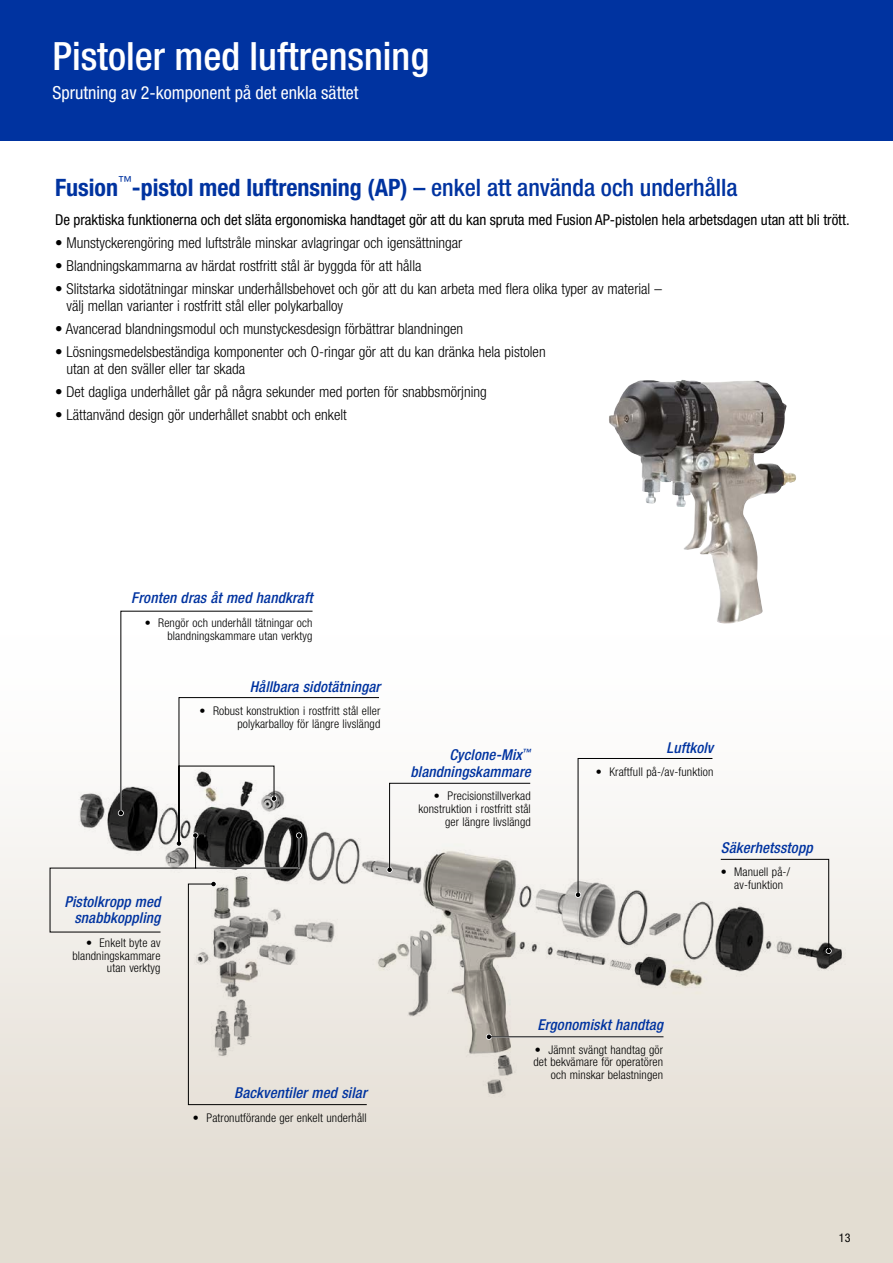
<style>
.page{position:relative;width:893px;height:1263px;background:#fff}
.page>*{position:absolute;margin:0;border:0;box-sizing:border-box;transform-origin:0 0}
.t1{font:500 condensed 39px "Helvetica Neue LT Std";color:#fff}
.t2{font:700 condensed 24px "Helvetica Neue LT Std";color:#0033a0}
.t3{font:condensed 18px "Helvetica Neue LT Std";color:#fff}
.t4{font:300 condensed 15px/16.5px "Helvetica Neue LT Std";color:#000}
.t5{font:italic 500 condensed 15px/16.5px "Helvetica Neue LT Std";letter-spacing:.01em;color:#0033a0;text-align:right}
.t6{font:condensed 15px "Helvetica Neue LT Std";color:#000}
.t7{font:300 condensed 12px/12.8px "Helvetica Neue LT Std";letter-spacing:.01em;color:#000;text-align:right}
.t8{font:condensed 12px "Helvetica Neue LT Std";color:#000}
.s1{font-weight:500}
</style>
<div class="page">
<div style="left:0;top:0;width:893px;height:140px;background:#0033a0"></div>
<div style="left:0;top:631px;width:893px;height:632px;background:linear-gradient(to bottom,#fff,#e0d9cd)"></div>
<img style="left:609px;top:380px;width:187px;height:244px">
<img style="left:38px;top:740px;width:839px;height:385px">
<svg style="left:486px;top:1034px;width:6px;height:6px"></svg>
<div style="left:195px;top:835px;width:104px;height:33px;border:1px solid #000"></div>
<svg style="left:50px;top:868px;width:317px;height:237px;background:#e3dfd9"></svg>
<svg style="left:387px;top:782px;width:145px;height:91px"></svg>
<hr style="left:489px;top:1036px;width:174px;height:1px;background:#000">
<div style="left:575px;top:758px;width:138px;height:140px;background:#f7f6f3"></div>
<svg style="left:720px;top:859px;width:112px;height:95px"></svg>
<svg style="left:118px;top:610px;width:261px;height:236px"></svg>
<h1 class="t1" style="left:53px;top:33px;width:378px">Pistoler med luftrensning</h1>
<p class="t3" style="left:53px;top:82px;width:308px">Sprutning av 2-komponent på det enkla sättet</p>
<h2 class="t2" style="left:55px;top:173px;width:684px">Fusion<sup>™</sup>-pistol med luftrensning (AP) <span class="s1">– enkel att använda och underhålla</span></h2>
<p class="t6" style="left:55px;top:211px;width:796px">De praktiska funktionerna och det släta ergonomiska handtaget gör att du kan spruta med Fusion AP-pistolen hela arbetsdagen utan att bli trött.</p>
<p class="t4" style="left:55px;top:234px;width:409px">• Munstyckerengöring med luftstråle minskar avlagringar och igensättningar</p>
<p class="t4" style="left:55px;top:257px;width:368px">• Blandningskammarna av härdat rostfritt stål är byggda för att hålla</p>
<p class="t4" style="left:66px;top:281px;width:597px;text-indent:-11px">• Slitstarka sidotätningar minskar underhållsbehovet och gör att du kan arbeta med flera olika typer av material – välj mellan varianter i rostfritt stål eller polykarballoy</p>
<p class="t4" style="left:55px;top:320px;width:409px">• Avancerad blandningsmodul och munstyckesdesign förbättrar blandningen</p>
<p class="t4" style="left:66px;top:344px;width:481px;text-indent:-11px">• Lösningsmedelsbeständiga komponenter och O-ringar gör att du kan dränka hela pistolen utan at den sväller eller tar skada</p>
<p class="t4" style="left:55px;top:383px;width:433px">• Det dagliga underhållet går på några sekunder med porten för snabbsmörjning</p>
<p class="t4" style="left:55px;top:407px;width:293px">• Lättanvänd design gör underhållet snabbt och enkelt</p>
<p class="t5" style="left:131px;top:590px;width:183px">Fronten dras åt med handkraft</p>
<p class="t7" style="left:145px;top:616px;width:169px">• Rengör och underhåll tätningar och blandningskammare utan verktyg</p>
<p class="t5" style="left:64px;top:893px;width:98px">Pistolkropp med snabbkoppling</p>
<p class="t7" style="left:72px;top:936px;width:90px">• Enkelt byte av blandningskammare utan verktyg</p>
<p class="t5" style="left:250px;top:678px;width:132px">Hållbara sidotätningar</p>
<p class="t7" style="left:199px;top:705px;width:182px">• Robust konstruktion i rostfritt stål eller polykarballoy för längre livslängd</p>
<p class="t5" style="left:410px;top:747px;width:122px">Cyclone-Mix<sup>™ </sup>blandningskammare</p>
<p class="t7" style="left:419px;top:789px;width:114px">• Precisionstillverkad konstruktion i rostfritt stål ger längre livslängd</p>
<p class="t5" style="left:666px;top:739px;width:48px">Luftkolv</p>
<p class="t7" style="left:596px;top:765px;width:119px">• Kraftfull på-/av-funktion</p>
<p class="t5" style="left:721px;top:839px;width:93px">Säkerhetsstopp</p>
<p class="t7" style="left:721px;top:866px;width:71px;text-align:center">• Manuell på-/ av-funktion</p>
<p class="t5" style="left:234px;top:1085px;width:134px">Backventiler med silar</p>
<p class="t7" style="left:193px;top:1111px;width:175px">• Patronutförande ger enkelt underhåll</p>
<p class="t5" style="left:537px;top:1017px;width:127px">Ergonomiskt handtag</p>
<p class="t7" style="left:533px;top:1043px;width:131px">• Jämnt svängt handtag gör det bekvämare för operatören och minskar belastningen</p>
<p class="t8" style="left:839px;top:1230px;width:13px">13</p>
</div>
